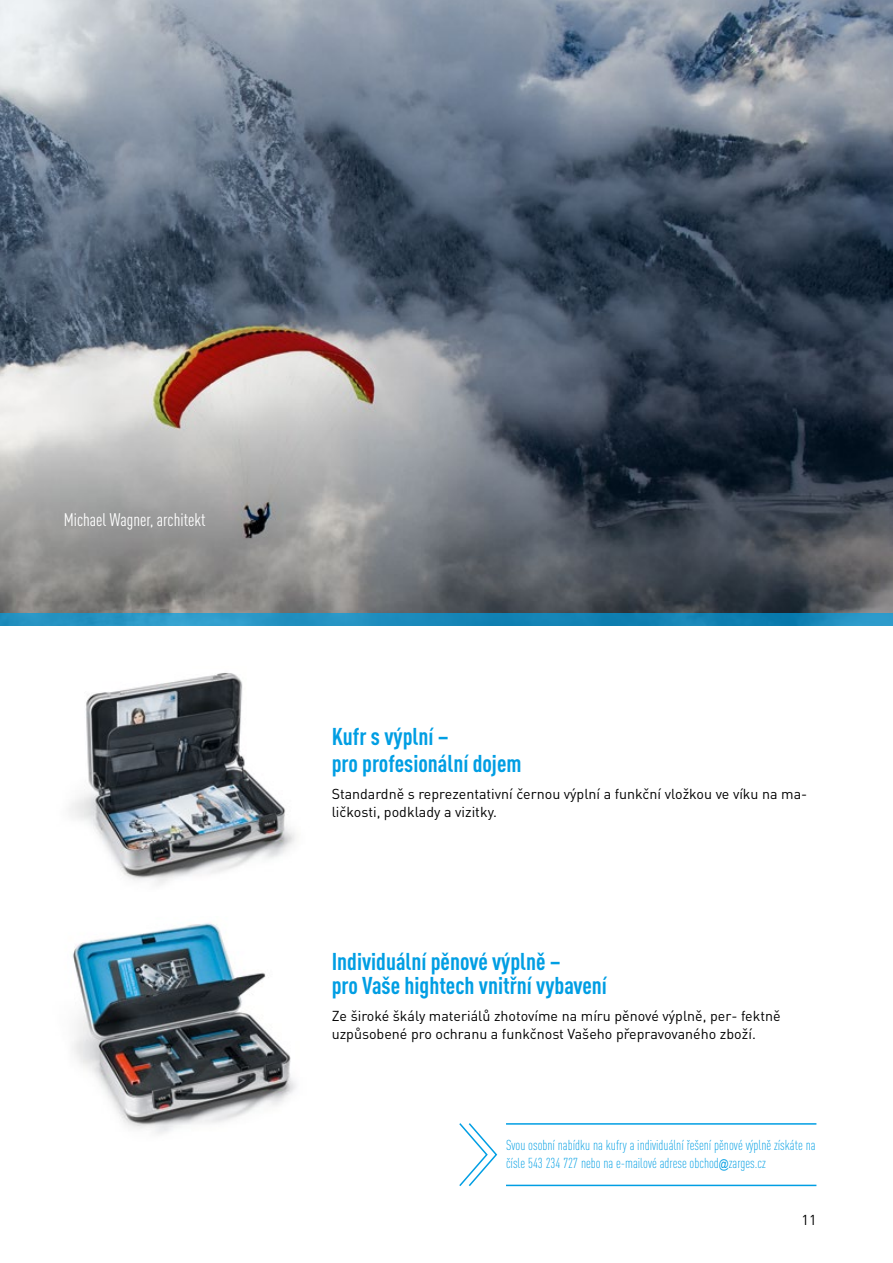
<style>
.page{position:relative;width:893px;height:1263px;background:#fff}
.page>*{position:absolute;margin:0;border:0;box-sizing:border-box;transform-origin:0 0}
.t1{font:700 condensed 24px/24px "DIN Pro";color:#009ee3}
.t2{font:condensed 18px "DIN Pro";color:#fff}
.t3{font:14.25px/18px "DIN Pro Regular Zarges";color:#000}
.t4{font:300 condensed 14.25px/18px "DIN Pro";color:#009ee3}
.s1{font-family:"Arial Narrow";font-weight:400;font-stretch:normal;font-size:12px}
</style>
<div class="page">
<img style="left:0;top:0;width:893px;height:613px">
<svg style="left:0;top:613px;width:893px;height:12px;background:#1d8cbc"></svg>
<img style="left:72px;top:923px;width:224px;height:211px">
<img style="left:69px;top:673px;width:226px;height:212px">
<hr style="left:506px;top:1185px;width:310px;height:1px;background:#009ee3">
<hr style="left:506px;top:1123px;width:310px;height:2px;background:#009ee3">
<svg style="left:459px;top:1123px;width:39px;height:63px"></svg>
<p class="t2" style="left:64px;top:507px;width:143px">Michael Wagner, architekt</p>
<h1 class="t1" style="left:332px;top:723px;width:191px;line-height:27px">Kufr s výplní –<br>pro profesionální dojem</h1>
<p class="t3" style="left:332px;top:785px;width:477px">Standardně s reprezentativní černou výplní a funkční vložkou ve víku na ma&shy;ličkosti, podklady a vizitky.</p>
<h1 class="t1" style="left:332px;top:949px;width:277px">Individuální pěnové výplně –<br>pro Vaše hightech vnitřní vybavení</h1>
<p class="t3" style="left:332px;top:1007px;width:451px">Ze široké škály materiálů zhotovíme na míru pěnové výplně, per- fektně uzpůsobené pro ochranu a funkčnost Vašeho přepravovaného zboží.</p>
<p class="t4" style="left:506px;top:1135px;width:311px">Svou osobní nabídku na kufry a individuální řešení pěnové výplně získáte na čísle 543 234 727 nebo na e-mailové adrese obchod<span class="s1">@</span>zarges.cz</p>
<p class="t3" style="left:802px;top:1211px;width:16px">11</p>
</div>
